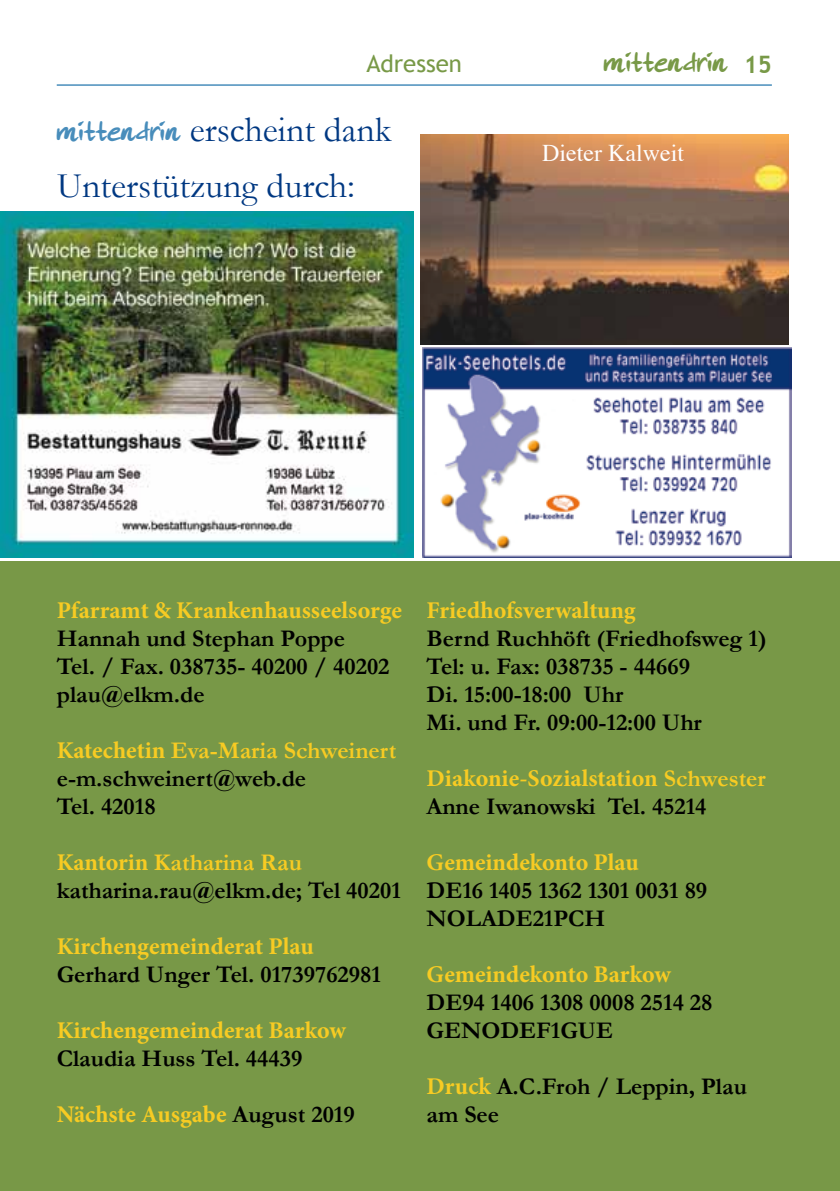
<style>
.page{position:relative;width:840px;height:1191px;background:#fff}
.page>*{position:absolute;margin:0;border:0;box-sizing:border-box;transform-origin:0 0}
.t1{font:36px/56px "Garamond";color:#003882}
.t2{font:28px "Rodide Asis";color:#789947}
.t3{font:700 24px/28px "Garamond";color:#000}
.t4{font:700 24px "Minion Pro";color:#f7cb23}
.t5{font:24px "Times";color:#fff}
.t6{font:24px "Trebuchet MS";color:#789947}
.s1{font-family:"Trebuchet MS";font-weight:700;font-size:24px}
.s2{font-family:"Rodide Asis";font-size:28px;color:#488dbb}
.s3{font-family:"Minion Pro";color:#f7cb23}
.s4{color:#f7cb23}
.s5{font-family:"Garamond";color:#000}
.s6{font-family:"Garamond"}
</style>
<div class="page">
<hr style="left:57px;top:84px;width:714px;height:2px;background:#488dbb">
<div style="left:0;top:561px;width:839px;height:630px;background:#789847"></div>
<img style="left:422px;top:348px;width:368px;height:210px">
<img style="left:420px;top:134px;width:368px;height:210px">
<img style="left:0;top:212px;width:413px;height:346px">
<p class="t6" style="left:366px;top:50px;width:97px">Adressen</p>
<p class="t2" style="left:603px;top:49px;width:169px">mittendrin <span class="s1">15</span></p>
<h1 class="t1" style="left:57px;top:102px;width:336px"><span class="s2">mittendrin</span> erscheint dank<br>Unterstützung durch:</h1>
<p class="t5" style="left:541px;top:130px;width:143px">Dieter Kalweit</p>
<p class="t4" style="left:57px;top:593px;width:346px">Pfarramt &amp; Krankenhausseelsorge</p>
<p class="t3" style="left:57px;top:623px;width:334px">Hannah und Stephan Poppe<br>Tel. / Fax. 038735- 40200 / 40202 plau@elkm.de</p>
<p class="t3" style="left:57px;top:735px;width:341px"><span class="s3">Katechetin</span> <span class="s4">Eva-Maria Schweinert </span>e-m.schweinert@web.de<br>Tel. 42018</p>
<p class="t3" style="left:57px;top:847px;width:345px"><span class="s3">Kantorin</span> <span class="s4">Katharina Rau </span>katharina.rau@elkm.de; Tel 40201</p>
<p class="t4" style="left:57px;top:929px;width:258px">Kirchengemeinderat Plau</p>
<p class="t3" style="left:57px;top:959px;width:325px">Gerhard Unger Tel. 01739762981</p>
<p class="t4" style="left:57px;top:1013px;width:290px">Kirchengemeinderat Barkow</p>
<p class="t3" style="left:57px;top:1043px;width:247px">Claudia Huss Tel. 44439</p>
<p class="t4" style="left:57px;top:1097px;width:299px">Nächste Ausgabe <span class="s5">August 2019</span></p>
<p class="t4" style="left:426px;top:593px;width:210px">Friedhofsverwaltung</p>
<p class="t3" style="left:426px;top:623px;width:341px">Bernd Ruchhöft (Friedhofsweg 1)<br>Tel: u. Fax: 038735 - 44669<br>Di. 15:00-18:00 Uhr<br>Mi. und Fr. 09:00-12:00 Uhr</p>
<p class="t4" style="left:426px;top:761px;width:340px">Diakonie-Sozialstation <span class="s6">Schwester</span></p>
<p class="t3" style="left:426px;top:791px;width:281px">Anne Iwanowski Tel. 45214</p>
<p class="t4" style="left:426px;top:845px;width:213px">Gemeindekonto Plau</p>
<p class="t3" style="left:426px;top:875px;width:282px">DE16 1405 1362 1301 0031 89<br>NOLADE21PCH</p>
<p class="t4" style="left:426px;top:957px;width:246px">Gemeindekonto Barkow</p>
<p class="t3" style="left:426px;top:987px;width:287px">DE94 1406 1308 0008 2514 28<br>GENODE</p>
<p class="t3" style="left:536px;top:1016px;width:77px">F1GUE</p>
<p class="t3" style="left:426px;top:1071px;width:322px"><span class="s3">Druck</span> A.C.Froh / Leppin, Plau am See</p>
</div>
